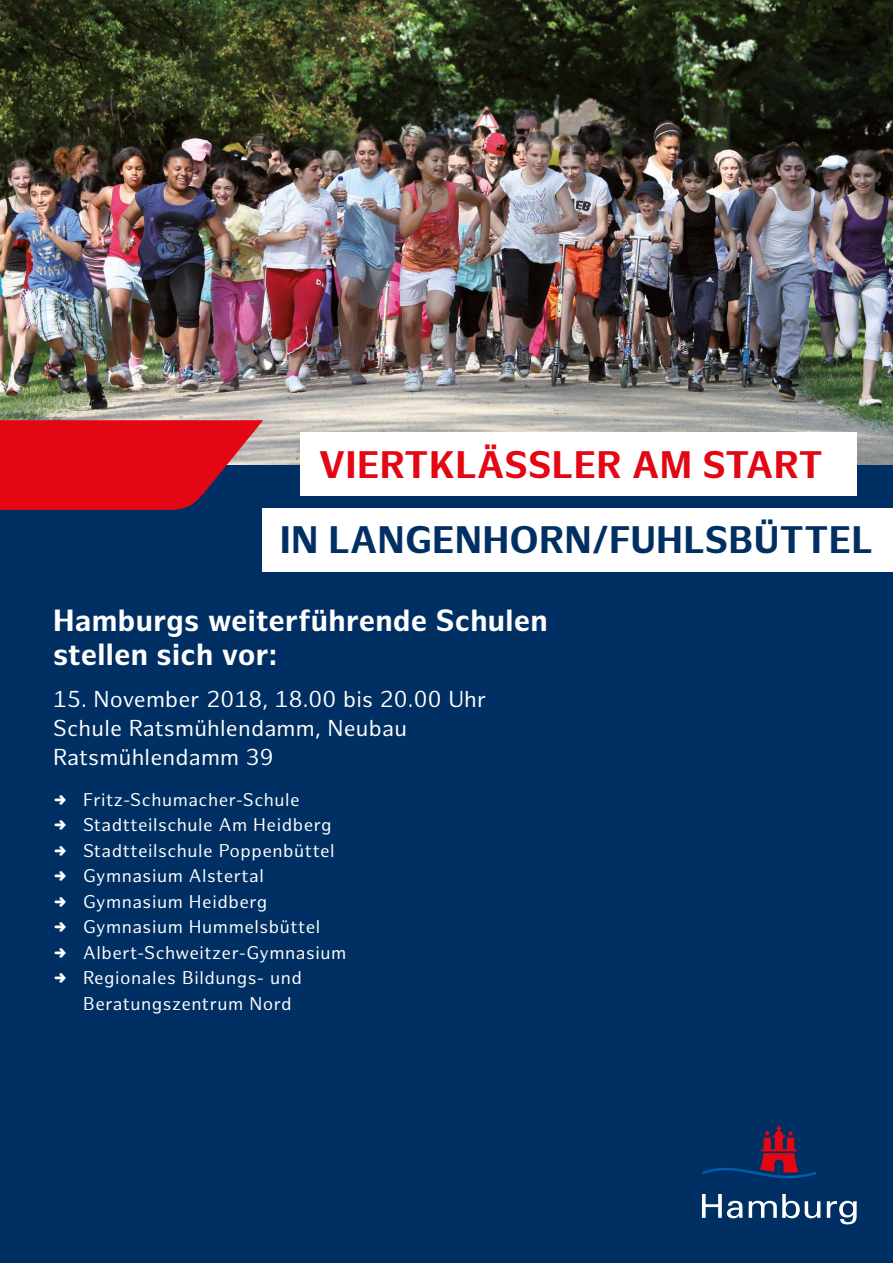
<style>
.page{position:relative;width:893px;height:1263px;background:#fff}
.page>*{position:absolute;margin:0;border:0;box-sizing:border-box;transform-origin:0 0}
.t1{font:700 37.5px "Hamburg Sans";letter-spacing:.005em;color:#003063}
.t2{font:700 37.5px "Hamburg Sans";letter-spacing:.01em;color:#e30613}
.t3{font:700 30px/33.8px "Hamburg Sans";letter-spacing:.01em;color:#fff}
.t4{font:22.5px/29px "Hamburg Sans";letter-spacing:.01em;color:#fff}
.t5{font:18px/25.5px "Hamburg Sans";letter-spacing:.03em;color:#fff}
</style>
<div class="page">
<img style="left:0;top:0;width:893px;height:465px">
<div style="left:0;top:465px;width:893px;height:798px;background:#003063"></div>
<svg style="left:0;top:420px;width:263px;height:90px;background:#c91121"></svg>
<svg style="left:703px;top:1126px;width:113px;height:53px"></svg>
<svg style="left:702px;top:1194px;width:41px;height:24px"></svg>
<svg style="left:749px;top:1194px;width:71px;height:24px"></svg>
<svg style="left:827px;top:1201px;width:30px;height:23px"></svg>
<div style="left:300px;top:432px;width:556px;height:64px;background:#fff"></div>
<div style="left:262px;top:508px;width:631px;height:64px;background:#fff"></div>
<h1 class="t2" style="left:319px;top:443px;width:506px">VIERTKLÄSSLER AM START</h1>
<h1 class="t1" style="left:280px;top:518px;width:595px">IN LANGENHORN/FUHLSBÜTTEL</h1>
<h2 class="t3" style="left:53px;top:605px;width:496px">Hamburgs weiterführende Schulen stellen sich vor:</h2>
<p class="t4" style="left:53px;top:685px;width:435px">15. November 2018, 18.00 bis 20.00 Uhr<br>Schule Ratsmühlendamm, Neubau<br>Ratsmühlendamm 39</p>
<p class="t5" style="left:83px;top:787px;width:265px">Fritz-Schumacher-Schule<br>Stadtteilschule Am Heidberg<br>Stadtteilschule Poppenbüttel<br>Gymnasium Alstertal<br>Gymnasium Heidberg<br>Gymnasium Hummelsbüttel<br>Albert-Schweitzer-Gymnasium<br>Regionales Bildungs- und<br>Beratungszentrum Nord</p>
</div>
